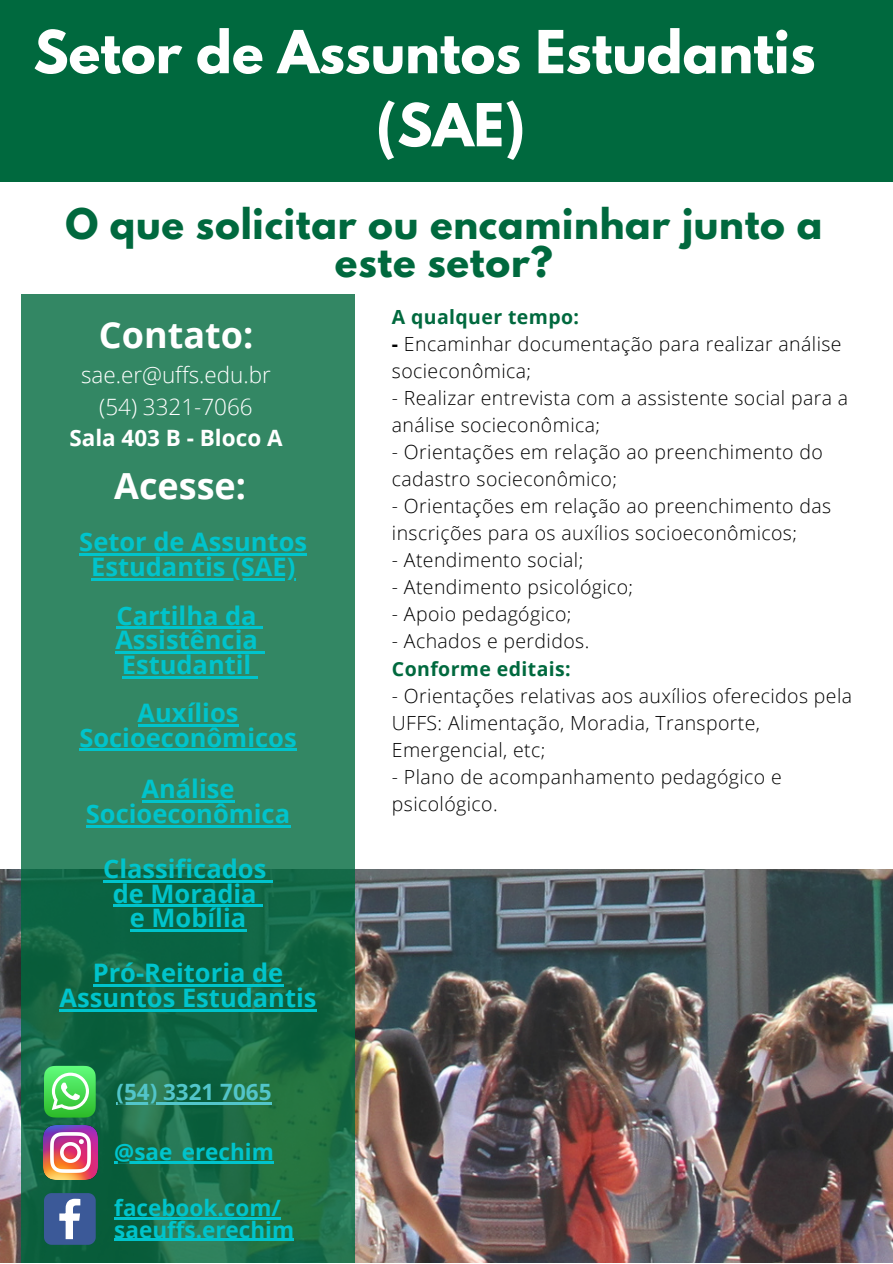
<style>
.page{position:relative;width:893px;height:1264px;background:#fff}
.page>*{position:absolute;margin:0;border:0;box-sizing:border-box;transform-origin:0 0}
.t1{font:700 52.5px/73.1px "League Spartan";color:#fff}
.t2{font:700 37.5px/38.2px "League Spartan";letter-spacing:.02em;color:#00693e;text-align:center}
.t3{font:700 36px "Open Sans";color:#fff}
.t4{font:700 25.5px/24.8px "Open Sans";color:#00c4cc;text-align:center}
.t5{font:700 22.5px/21.3px "Open Sans";color:#00c4cc}
.t6{font:300 22.5px/31.5px "Open Sans";color:#fff;text-align:center}
.t7{font:700 22.5px "Open Sans";color:#fff}
.t8{font:700 22.5px "Open Sans";color:#52c5ca}
.t9{font:300 19.5px/27px "Open Sans";letter-spacing:.02em;color:#000}
.t10{font:700 19.5px "Open Sans";letter-spacing:.02em;color:#00693e}
.s1{font-weight:700}
</style>
<div class="page">
<div style="left:0;top:0;width:892px;height:182px;background:#00693e"></div>
<img style="left:0;top:869px;width:892px;height:393px">
<svg style="left:22px;top:295px;width:332px;height:967px;fill:#338764"></svg>
<img style="left:44px;top:1125px;width:54px;height:53px">
<svg style="left:44px;top:1192px;width:52px;height:52px"></svg>
<svg style="left:44px;top:1065px;width:52px;height:52px"></svg>
<hr style="left:116px;top:626px;width:140px;height:3px;background:#00c4cc">
<svg style="left:256px;top:626px;width:7px;height:3px"></svg>
<hr style="left:115px;top:651px;width:143px;height:2px;background:#00c4cc">
<svg style="left:258px;top:651px;width:6px;height:2px"></svg>
<hr style="left:122px;top:676px;width:129px;height:2px;background:#00c4cc">
<svg style="left:251px;top:676px;width:7px;height:2px"></svg>
<hr style="left:103px;top:880px;width:163px;height:2px;background:#00c4cc">
<svg style="left:266px;top:880px;width:7px;height:2px"></svg>
<hr style="left:113px;top:904px;width:143px;height:3px;background:#00c4cc">
<svg style="left:256px;top:904px;width:7px;height:3px"></svg>
<hr style="left:130px;top:929px;width:116px;height:2px;background:#00c4cc">
<hr style="left:138px;top:724px;width:100px;height:2px;background:#00c4cc">
<hr style="left:79px;top:748px;width:217px;height:3px;background:#00c4cc">
<hr style="left:141px;top:800px;width:93px;height:2px;background:#00c4cc">
<hr style="left:86px;top:825px;width:204px;height:2px;background:#00c4cc">
<hr style="left:93px;top:984px;width:190px;height:2px;background:#00c4cc">
<hr style="left:59px;top:1009px;width:257px;height:2px;background:#00c4cc">
<hr style="left:114px;top:1160px;width:160px;height:3px;background:#00c4cc">
<hr style="left:114px;top:1217px;width:167px;height:2px;background:#00c4cc">
<hr style="left:114px;top:1238px;width:180px;height:2px;background:#00c4cc">
<hr style="left:116px;top:1101px;width:156px;height:3px;background:#52c5ca">
<hr style="left:79px;top:553px;width:228px;height:2px;background:#00c4cc">
<hr style="left:91px;top:578px;width:204px;height:2px;background:#00c4cc">
<h1 class="t1" style="left:376px;top:22px;width:441px;text-indent:-343px">Setor de Assuntos Estudantis (SAE)</h1>
<h2 class="t2" style="left:65px;top:209px;width:758px">O que solicitar ou encaminhar junto a este setor?</h2>
<p class="t10" style="left:392px;top:303px;width:189px">A qualquer tempo:</p>
<p class="t9" style="left:392px;top:330px;width:451px"><span class="s1">-</span> Encaminhar documentação para realizar análise socieconômica;</p>
<p class="t9" style="left:392px;top:384px;width:458px">- Realizar entrevista com a assistente social para a análise socieconômica;</p>
<p class="t9" style="left:392px;top:437px;width:432px">- Orientações em relação ao preenchimento do cadastro socieconômico;</p>
<p class="t9" style="left:392px;top:491px;width:441px">- Orientações em relação ao preenchimento das inscrições para os auxílios socioeconômicos;</p>
<p class="t9" style="left:392px;top:545px;width:193px">- Atendimento social;</p>
<p class="t9" style="left:392px;top:572px;width:243px">- Atendimento psicológico;</p>
<p class="t9" style="left:392px;top:599px;width:181px">- Apoio pedagógico;</p>
<p class="t9" style="left:392px;top:626px;width:199px">- Achados e perdidos.</p>
<p class="t10" style="left:392px;top:655px;width:180px">Conforme editais:</p>
<p class="t9" style="left:392px;top:681px;width:462px">- Orientações relativas aos auxílios oferecidos pela<br>UFFS: Alimentação, Moradia, Transporte,<br>Emergencial, etc;</p>
<p class="t9" style="left:392px;top:762px;width:391px">- Plano de acompanhamento pedagógico e psicológico.</p>
<h3 class="t3" style="left:99px;top:309px;width:156px">Contato:</h3>
<p class="t6" style="left:81px;top:359px;width:191px">sae.er@uffs.edu.br (54) 3321-7066</p>
<p class="t7" style="left:69px;top:422px;width:215px">Sala 403 B - Bloco A</p>
<h3 class="t3" style="left:114px;top:460px;width:133px">Acesse:</h3>
<h3 class="t4" style="left:79px;top:529px;width:229px">Setor de Assuntos<br>Estudantis (SAE)</h3>
<h3 class="t4" style="left:115px;top:602px;width:144px;text-align:justify">Cartilha da Assistência Estudantil</h3>
<h3 class="t4" style="left:79px;top:699px;width:219px">Auxílios<br>Socioeconômicos</h3>
<h3 class="t4" style="left:86px;top:776px;width:206px">Análise<br>Socioeconômica</h3>
<h3 class="t4" style="left:103px;top:855px;width:165px">Classificados de Moradia e Mobília</h3>
<h3 class="t4" style="left:59px;top:959px;width:258px">Pró-Reitoria de<br>Assuntos Estudantis</h3>
<p class="t8" style="left:116px;top:1075px;width:156px">(54) 3321 7065</p>
<p class="t5" style="left:114px;top:1140px;width:161px">@sae_erechim</p>
<p class="t5" style="left:114px;top:1196px;width:181px">facebook.com/ saeuffs.erechim</p>
</div>
